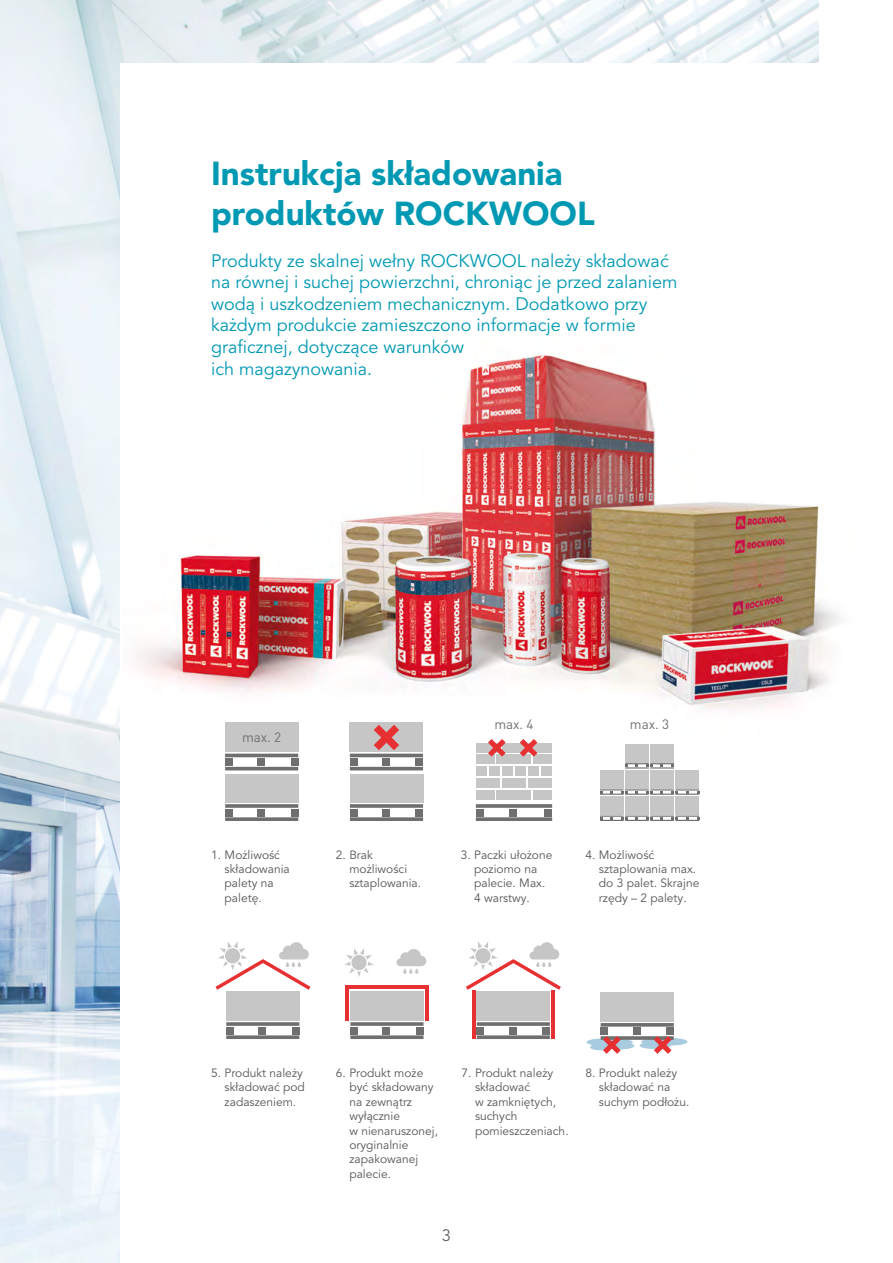
<style>
.page{position:relative;width:893px;height:1263px;background:#fff}
.page>*{position:absolute;margin:0;border:0;box-sizing:border-box;transform-origin:0 0}
.t1{font:900 33px/39.6px "Avenir LT Pro";color:#0099b3}
.t2{font:18px/21.6px "Avenir LT Pro";color:#0099b3}
.t3{font:16.5px "Avenir LT Pro";color:#646363}
.t4{font:13.5px "DIN Pro";letter-spacing:-.005em;color:#706f6f}
.t5{font:12px/14.4px "Avenir LT Pro";color:#575756}
</style>
<div class="page">
<img style="left:0;top:0;width:818px;height:1263px">
<div style="left:121px;top:64px;width:772px;height:1199px;background:#fff"></div>
<img style="left:137px;top:355px;width:702px;height:354px">
<svg style="left:225px;top:722px;width:74px;height:99px"></svg>
<svg style="left:466px;top:942px;width:95px;height:97px"></svg>
<svg style="left:587px;top:992px;width:101px;height:62px"></svg>
<svg style="left:349px;top:722px;width:75px;height:99px"></svg>
<svg style="left:475px;top:739px;width:78px;height:82px"></svg>
<svg style="left:600px;top:744px;width:100px;height:77px"></svg>
<svg style="left:215px;top:942px;width:96px;height:97px"></svg>
<svg style="left:345px;top:948px;width:84px;height:91px"></svg>
<h1 class="t1" style="left:211px;top:154px;width:385px">Instrukcja składowania produktów ROCKWOOL</h1>
<p class="t2" style="left:211px;top:250px;width:468px">Produkty ze skalnej wełny ROCKWOOL należy składować na równej i suchej powierzchni, chroniąc je przed zalaniem wodą i uszkodzeniem mechanicznym. Dodatkowo przy każdym produkcie zamieszczono informacje w formie graficznej, dotyczące warunków<br>ich magazynowania.</p>
<p class="t4" style="left:242px;top:726px;width:41px">max. 2</p>
<p class="t5" style="left:225px;top:847px;width:67px;text-indent:-14px">1. Możliwość składowania palety na paletę.</p>
<p class="t4" style="left:494px;top:713px;width:41px">max. 4</p>
<p class="t4" style="left:630px;top:713px;width:41px">max. 3</p>
<p class="t5" style="left:349px;top:847px;width:73px;text-indent:-14px">2. Brak możliwości sztaplowania.</p>
<p class="t5" style="left:474px;top:847px;width:80px;text-indent:-14px">3. Paczki ułożone poziomo na palecie. Max.<br>4 warstwy.</p>
<p class="t5" style="left:599px;top:847px;width:102px;text-indent:-14px">4. Możliwość sztaplowania max. do 3 palet. Skrajne rzędy – 2 palety.</p>
<p class="t5" style="left:225px;top:1065px;width:82px;text-indent:-14px">5. Produkt należy składować pod zadaszeniem.</p>
<p class="t5" style="left:349px;top:1066px;width:90px;text-indent:-14px">6. Produkt może być składowany na zewnątrz wyłącznie<br>w nienaruszonej, oryginalnie zapakowanej palecie.</p>
<p class="t5" style="left:475px;top:1066px;width:95px;text-indent:-14px">7. Produkt należy składować<br>w zamkniętych, suchych pomieszczeniach.</p>
<p class="t5" style="left:599px;top:1066px;width:92px;text-indent:-14px">8. Produkt należy składować na suchym podłożu.</p>
<h3 class="t3" style="left:442px;top:1225px;width:11px">3</h3>
</div>
